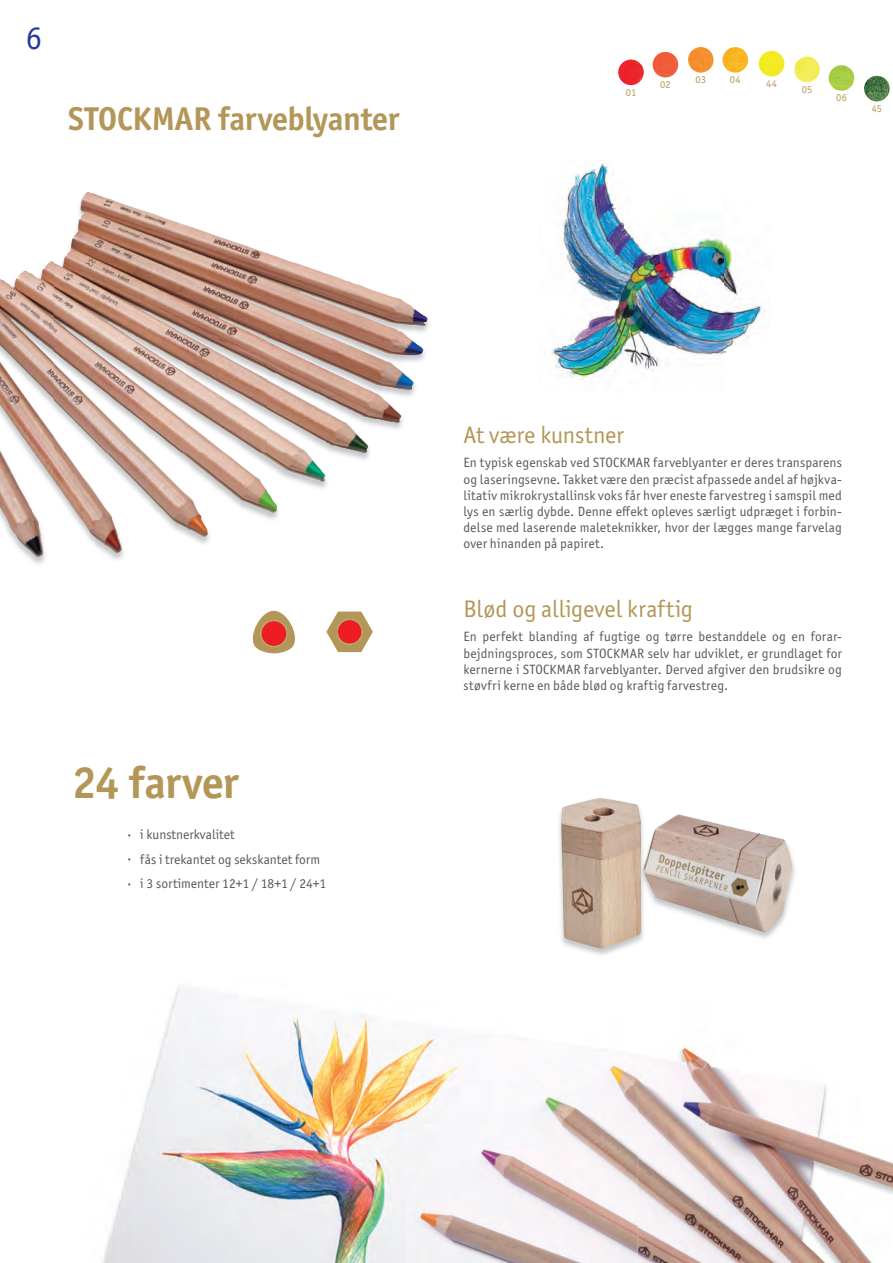
<style>
.page{position:relative;width:893px;height:1263px;background:#fff}
.page>*{position:absolute;margin:0;border:0;box-sizing:border-box;transform-origin:0 0}
.t1{font:700 45px "Officina Sans ITC Pro";letter-spacing:-.015em;color:#b39758}
.t2{font:700 33px "Officina Sans ITC Pro";letter-spacing:-.01em;color:#b39758}
.t3{font:33px "Officina Sans ITC Pro";color:#263996}
.t4{font:24px "Officina Sans ITC Pro";letter-spacing:-.005em;color:#b39758}
.t5{font:13.5px/16.2px "Officina Sans ITC Pro";letter-spacing:.01em;color:#57585a;text-align:justify}
.t6{font:10.5px "Officina Sans ITC Pro";letter-spacing:.015em;color:#b39758}
.s1{font-size:7.5px}
</style>
<div class="page">
<img style="left:544px;top:160px;width:221px;height:222px">
<img style="left:794px;top:57px;width:26px;height:25px;border-radius:13px">
<img style="left:759px;top:51px;width:25px;height:25px;border-radius:13px">
<img style="left:722px;top:47px;width:26px;height:26px;border-radius:13px">
<img style="left:688px;top:47px;width:26px;height:26px;border-radius:13px">
<img style="left:653px;top:52px;width:25px;height:25px;border-radius:13px">
<img style="left:618px;top:60px;width:26px;height:25px;border-radius:13px">
<img style="left:829px;top:65px;width:25px;height:26px;border-radius:13px">
<img style="left:864px;top:76px;width:26px;height:25px;border-radius:13px">
<img style="left:115px;top:986px;width:198px;height:230px">
<img style="left:313px;top:1014px;width:139px;height:109px">
<img style="left:313px;top:1123px;width:93px;height:93px">
<img style="left:102px;top:1216px;width:304px;height:47px">
<img style="left:638px;top:1046px;width:255px;height:217px">
<img style="left:452px;top:1065px;width:186px;height:198px">
<img style="left:406px;top:1110px;width:47px;height:153px">
<img style="left:95px;top:194px;width:28px;height:10px">
<img style="left:54px;top:204px;width:213px;height:249px">
<img style="left:0;top:261px;width:54px;height:296px">
<img style="left:267px;top:253px;width:160px;height:138px">
<img style="left:53px;top:453px;width:268px;height:100px">
<img style="left:321px;top:453px;width:45px;height:29px">
<svg style="left:252px;top:610px;width:43px;height:44px"></svg>
<div style="left:261px;top:620px;width:26px;height:26px;border:1px solid #fff;border-radius:50%"></div>
<div style="left:261px;top:621px;width:26px;height:25px;background:#ee1d23;border-radius:50%"></div>
<div style="left:261px;top:620px;width:26px;height:27px;border:1px solid #b39758;border-radius:50%"></div>
<svg style="left:326px;top:611px;width:47px;height:41px"></svg>
<div style="left:337px;top:620px;width:25px;height:24px;background:#ee1d23;border-radius:50%"></div>
<div style="left:337px;top:619px;width:25px;height:25px;border:1px solid #b39758;border-radius:50%"></div>
<img style="left:559px;top:812px;width:236px;height:143px">
<img style="left:561px;top:798px;width:231px;height:151px">
<h2 class="t3" style="left:26px;top:19px;width:18px">6</h2>
<h2 class="t2" style="left:68px;top:98px;width:333px">STOCKMAR farveblyanter</h2>
<p class="t6" style="left:626px;top:86px;width:12px">01</p>
<p class="t6" style="left:660px;top:78px;width:12px">02</p>
<p class="t6" style="left:696px;top:73px;width:12px">03</p>
<p class="t6" style="left:730px;top:73px;width:12px">04</p>
<p class="t6" style="left:766px;top:77px;width:12px">44</p>
<p class="t6" style="left:802px;top:83px;width:12px">05</p>
<p class="t6" style="left:836px;top:92px;width:12px">06</p>
<p class="t6" style="left:872px;top:102px;width:12px">45</p>
<h1 class="t1" style="left:72px;top:755px;width:168px">24 farver</h1>
<p class="t5" style="left:128px;top:826px;width:109px"><span class="s1">•</span> i kunstnerkvalitet</p>
<p class="t5" style="left:128px;top:851px;width:194px"><span class="s1">•</span> fås i trekantet og sekskantet form</p>
<p class="t5" style="left:128px;top:876px;width:200px"><span class="s1">•</span> i 3 sortimenter 12+1 / 18+1 / 24+1</p>
<h3 class="t4" style="left:463px;top:420px;width:162px">At være kunstner</h3>
<p class="t5" style="left:463px;top:455px;width:380px">En typisk egenskab ved STOCKMAR farveblyanter er deres transparens og laseringsevne. Takket være den præcist afpassede andel af højkva&shy;litativ mikrokrystallinsk voks får hver eneste farvestreg i samspil med lys en særlig dybde. Denne effekt opleves særligt udpræget i forbin&shy;delse med laserende maleteknikker, hvor der lægges mange farvelag over hinanden på papiret.</p>
<h3 class="t4" style="left:463px;top:594px;width:231px">Blød og alligevel kraftig</h3>
<p class="t5" style="left:463px;top:629px;width:380px">En perfekt blanding af fugtige og tørre bestanddele og en forar&shy;bejdningsproces, som STOCKMAR selv har udviklet, er grundlaget for kernerne i STOCKMAR farveblyanter. Derved afgiver den brudsikre og støvfri kerne en både blød og kraftig farvestreg.</p>
</div>
